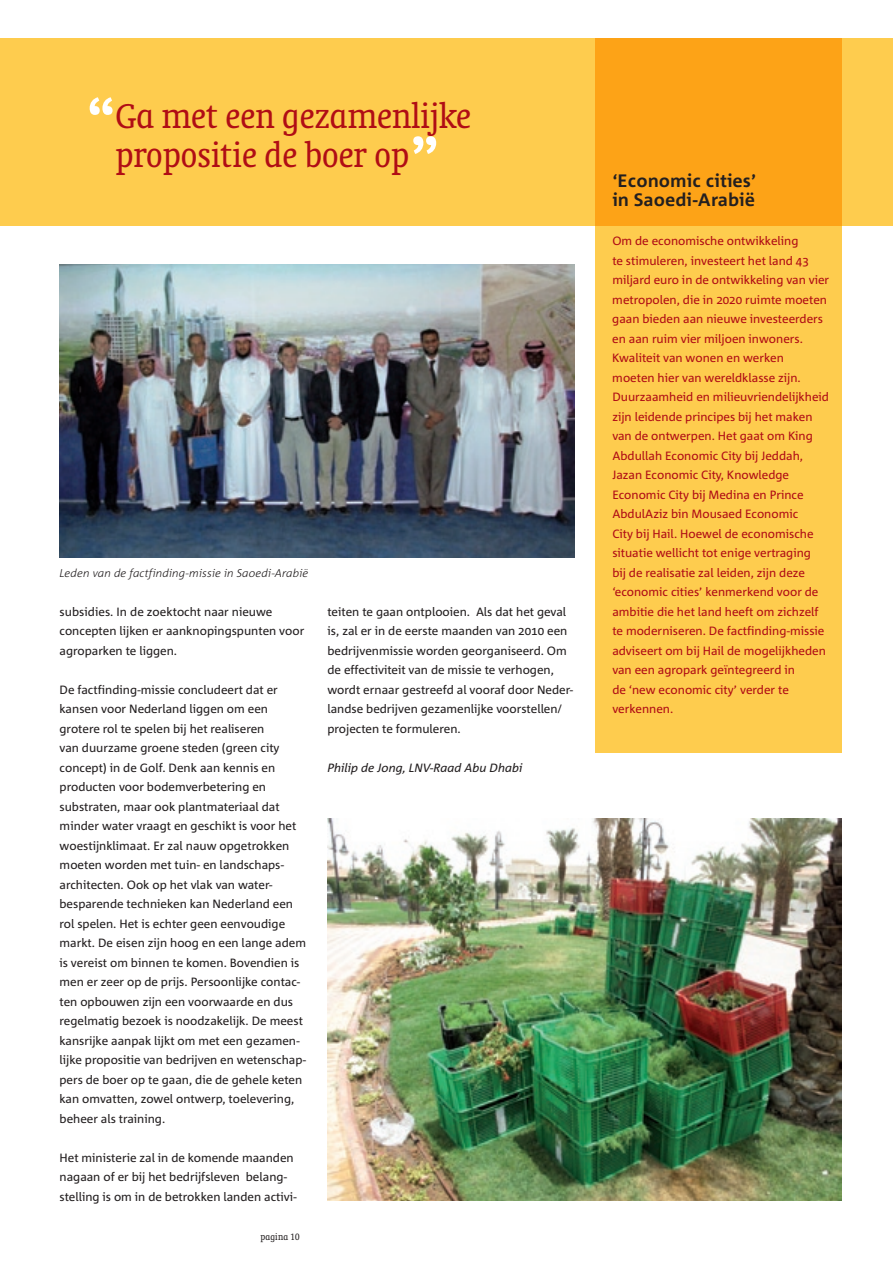
<style>
.page{position:relative;width:893px;height:1263px;background:#fff}
.page>*{position:absolute;margin:0;border:0;box-sizing:border-box;transform-origin:0 0}
.t1{font:condensed 39px/39px "Oranda BT";color:#b00d15;text-align:center}
.t2{font:18px/19.5px "Agrofont Vet";color:#231f20}
.t3{font:12px/19.5px "Agrofont Normaal";color:#231f20}
.t4{font:12px/19.5px "Agrofont Normaal";color:#b00d15}
.t5{font:12px "Agrofont Normaal Cursief";color:#231f20}
.t6{font:11.25px "Agrofont Mager Cursief";letter-spacing:.01em;color:#231f20}
.t7{font:condensed 10.5px "Oranda BT";letter-spacing:.015em;color:#231f20}
.s1{font-size:82.5px;color:#fff}
</style>
<div class="page">
<div style="left:0;top:38px;width:893px;height:188px;background:#fecc4e"></div>
<img style="left:327px;top:818px;width:515px;height:383px">
<svg style="left:595px;top:38px;width:247px;height:714px;background:#fdc13f"></svg>
<img style="left:60px;top:265px;width:514px;height:292px">
<h1 class="t1" style="left:86px;top:96px;width:387px"><span class="s1">“</span>Ga met een gezamenlijke propositie de boer op<span class="s1">”</span></h1>
<p class="t6" style="left:60px;top:567px;width:250px">Leden van de factfinding-missie in Saoedi-Arabië</p>
<p class="t3" style="left:60px;top:602px;width:246px">subsidies. In de zoektocht naar nieuwe concepten lijken er aanknopingspunten voor agroparken te liggen.</p>
<p class="t3" style="left:60px;top:680px;width:248px">De factfinding-missie concludeert dat er kansen voor Nederland liggen om een grotere rol te spelen bij het realiseren<br>van duurzame groene steden (green city concept) in de Golf. Denk aan kennis en producten voor bodemverbetering en substraten, maar ook plantmateriaal dat minder water vraagt en geschikt is voor het woestijnklimaat. Er zal nauw opgetrokken moeten worden met tuin- en landschaps&shy;architecten. Ook op het vlak van water&shy;besparende technieken kan Nederland een rol spelen. Het is echter geen eenvoudige markt. De eisen zijn hoog en een lange adem is vereist om binnen te komen. Bovendien is men er zeer op de prijs. Persoonlijke contac&shy;ten opbouwen zijn een voorwaarde en dus regelmatig bezoek is noodzakelijk. De meest kansrijke aanpak lijkt om met een gezamen&shy;lijke propositie van bedrijven en wetenschap&shy;pers de boer op te gaan, die de gehele keten kan omvatten, zowel ontwerp, toelevering, beheer als training.</p>
<p class="t3" style="left:60px;top:1148px;width:239px">Het ministerie zal in de komende maanden nagaan of er bij het bedrijfsleven belang&shy;stelling is om in de betrokken landen activi-</p>
<p class="t7" style="left:260px;top:1231px;width:41px">pagina 10</p>
<p class="t3" style="left:327px;top:602px;width:247px">teiten te gaan ontplooien. Als dat het geval is, zal er in de eerste maanden van 2010 een bedrijvenmissie worden georganiseerd. Om de effectiviteit van de missie te verhogen, wordt ernaar gestreefd al vooraf door Neder&shy;landse bedrijven gezamenlijke voorstellen/ projecten te formuleren.</p>
<p class="t5" style="left:327px;top:761px;width:197px">Philip de Jong, LNV-Raad Abu Dhabi</p>
<h2 class="t2" style="left:612px;top:171px;width:145px">‘Economic cities’ in Saoedi-Arabië</h2>
<p class="t4" style="left:612px;top:232px;width:218px">Om de economische ontwikkeling<br>te stimuleren, investeert het land 43 miljard euro in de ontwikkeling van vier metropolen, die in 2020 ruimte moeten gaan bieden aan nieuwe investeerders en aan ruim vier miljoen inwoners.<br>Kwaliteit van wonen en werken moeten hier van wereldklasse zijn.<br>Duurzaamheid en milieuvriendelijkheid zijn leidende principes bij het maken van de ontwerpen. Het gaat om King Abdullah Economic City bij Jeddah, Jazan Economic City, Knowledge Economic City bij Medina en Prince AbdulAziz bin Mousaed Economic<br>City bij Hail. Hoewel de economische situatie wellicht tot enige vertraging<br>bij de realisatie zal leiden, zijn deze ‘economic cities’ kenmerkend voor de ambitie die het land heeft om zichzelf te moderniseren. De factfinding-missie adviseert om bij Hail de mogelijkheden van een agropark geïntegreerd in<br>de ‘new economic city’ verder te verkennen.</p>
</div>
